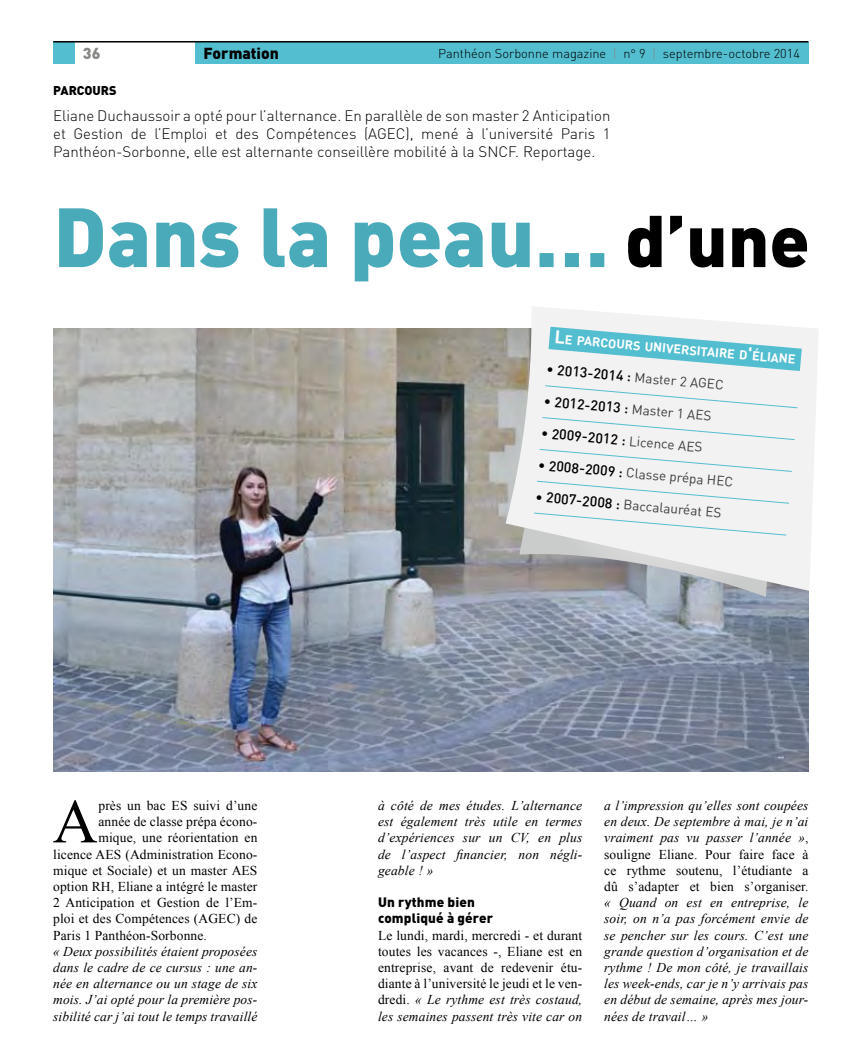
<style>
.page{position:relative;width:851px;height:1063px;background:#fff}
.page>*{position:absolute;margin:0;border:0;box-sizing:border-box;transform-origin:0 0}
.t1{font:900 82.5px "DIN";color:#49aaba}
.t2{font:62.4px "Times New Roman";color:#000}
.t3{font:900 15.75px "DIN";color:#000}
.t4{font:900 15.75px "DIN";color:#898887}
.t5{font:300 15px/18px "DIN";color:#000}
.t6{font:500 14.1px "DIN";color:#000}
.t7{font:italic 13.5px/16.2px "Times New Roman";letter-spacing:.01em;color:#000;text-align:justify}
.t8{font:13.5px/16.2px "Times New Roman";letter-spacing:.01em;color:#000;text-align:justify}
.t9{font:13.5px "DIN";color:#3e3d40}
.t10{font:900 13.5px/16.2px "DIN";letter-spacing:.01em;color:#000}
.t11{font:300 12.75px "DIN";color:#000}
.t12{font:700 12.75px "DIN";color:#fff}
.t13{font:900 12.6px "DIN";color:#000}
.s1{color:#898887}
.s2{font-size:12px}
.s3{font-size:72px;color:#000}
.s4{font-size:18.15px;color:#53bed0}
.s5{font-size:18.15px}
.s6{font-weight:400;font-size:13.5px;color:#3e3d40}
.s7{font-weight:500;font-size:14.1px;color:#000}
.s8{font-style:italic}
.s9{font-style:normal}
</style>
<div class="page">
<div style="left:195px;top:43px;width:613px;height:21px;background:#53bed0"></div>
<div style="left:53px;top:43px;width:21px;height:21px;background:#53bed0"></div>
<hr style="left:53px;top:41px;width:755px;height:2px;background:#000">
<img style="left:53px;top:329px;width:755px;height:442px">
<svg style="left:519px;top:591px;width:290px;height:6px;background:#a0aab9"></svg>
<svg style="left:505px;top:306px;width:311px;height:285px;fill:#f2f2f2"></svg>
<svg style="left:525px;top:314px;width:293px;height:95px"></svg>
<svg style="left:541px;top:417px;width:254px;height:23px"></svg>
<svg style="left:539px;top:449px;width:253px;height:23px"></svg>
<svg style="left:536px;top:480px;width:253px;height:24px"></svg>
<svg style="left:533px;top:512px;width:254px;height:24px"></svg>
<p class="t4" style="left:83px;top:43px;width:19px">36</p>
<p class="t3" style="left:203px;top:43px;width:77px">Formation</p>
<p class="t11" style="left:438px;top:45px;width:363px">Panthéon Sorbonne magazine <span class="s1">|</span> n<span class="s2">°</span> 9 <span class="s1">|</span> septembre-octobre 2014</p>
<p class="t13" style="left:53px;top:82px;width:65px">PARCOURS</p>
<p class="t5" style="left:53px;top:107px;width:559px">Eliane Duchaussoir a opté pour l’alternance. En parallèle de son master 2 Anticipation et Gestion de l’Emploi et des Compétences (AGEC</p>
<p class="t5" style="left:53px;top:125px;width:559px;text-indent:352px">), mené à l’université Paris 1<br>Panthéon-Sorbonne, elle est alternante conseillère mobilité à la SNC</p>
<p class="t5" style="left:508px;top:143px;width:89px">F. Reportage.</p>
<h1 class="t1" style="left:53px;top:182px;width:758px">Dans la peau… <span class="s3">d’une</span></h1>
<h2 class="t2" style="left:53px;top:780px;width:47px">A</h2>
<p class="t8" style="left:98px;top:797px;width:160px">près un bac ES suivi d’une</p>
<p class="t8" style="left:98px;top:813px;width:160px">année de classe prépa écono-</p>
<p class="t8" style="left:98px;top:830px;width:160px">mique, une réorientation en</p>
<p class="t8" style="left:53px;top:846px;width:206px">licence AES (Administration Econo-</p>
<p class="t8" style="left:53px;top:862px;width:206px">mique et Sociale) et un master AES</p>
<p class="t8" style="left:53px;top:878px;width:206px">option RH, Eliane a intégré le master</p>
<p class="t8" style="left:53px;top:894px;width:206px">2 Anticipation et Gestion de l’Em-</p>
<p class="t8" style="left:53px;top:911px;width:206px">ploi et des Compétences (AGEC) de</p>
<p class="t8" style="left:53px;top:927px;width:155px">Paris 1 Panthéon-Sorbonne.</p>
<p class="t7" style="left:53px;top:943px;width:206px">« Deux possibilités étaient proposées dans le cadre de ce cursus : une an&shy;née en alternance ou un stage de six mois. J’ai opté pour la première pos&shy;sibilité car j’ai tout le temps travaillé</p>
<p class="t12" style="left:550px;top:330px;width:254px;rotate:5deg"><span class="s4">.</span><span class="s5">L</span>e parcours universitaire d<span class="s5">'</span>éliane<span class="s4">.</span></p>
<p class="t6" style="left:547px;top:360px;width:179px;rotate:5deg">• 2013-2014 : <span class="s6">Master 2 AGEC</span></p>
<p class="t6" style="left:544px;top:392px;width:170px;rotate:5deg">• 2012-2013 : <span class="s6">Master 1 AES</span></p>
<p class="t6" style="left:542px;top:424px;width:163px;rotate:5deg">• 2009-2012 : <span class="s6">Licence AES</span></p>
<p class="t9" style="left:539px;top:456px;width:197px;rotate:5deg"><span class="s7">• 2008-2009 :</span> Classe prépa HEC</p>
<p class="t9" style="left:536px;top:488px;width:188px;rotate:5deg"><span class="s7">• 2007-2008 :</span> Baccalauréat ES</p>
<p class="t7" style="left:378px;top:797px;width:206px">à côté de mes études. L’alternance est également très utile en termes d’expériences sur un CV, en plus de l’aspect financier, non négli&shy;geable ! »</p>
<p class="t10" style="left:378px;top:893px;width:117px">Un rythme bien compliqué à gérer</p>
<p class="t8" style="left:378px;top:927px;width:206px">Le lundi, mardi, mercredi - et durant toutes les vacances -, Eliane est en entreprise, avant de redevenir étu&shy;diante à l’université le jeudi et le ven&shy;dredi. <span class="s8">« Le rythme est très costaud, les semaines passent très vite car on</span></p>
<p class="t7" style="left:604px;top:797px;width:206px">a l’impression qu’elles sont coupées en deux. De septembre à mai, je n’ai vraiment pas vu passer l’année »<span class="s9">, souligne Eliane. Pour faire face à ce rythme soutenu, l’étudiante a dû s’adapter et bien s’organiser.</span></p>
<p class="t7" style="left:604px;top:894px;width:206px">« Quand on est en entreprise, le soir, on n’a pas forcément envie de se pencher sur les cours. C’est une grande question d’organisation et de rythme ! De mon côté, je travaillais les week-ends, car je n’y arrivais pas en début de semaine, après mes jour&shy;nées de travail… »</p>
</div>
